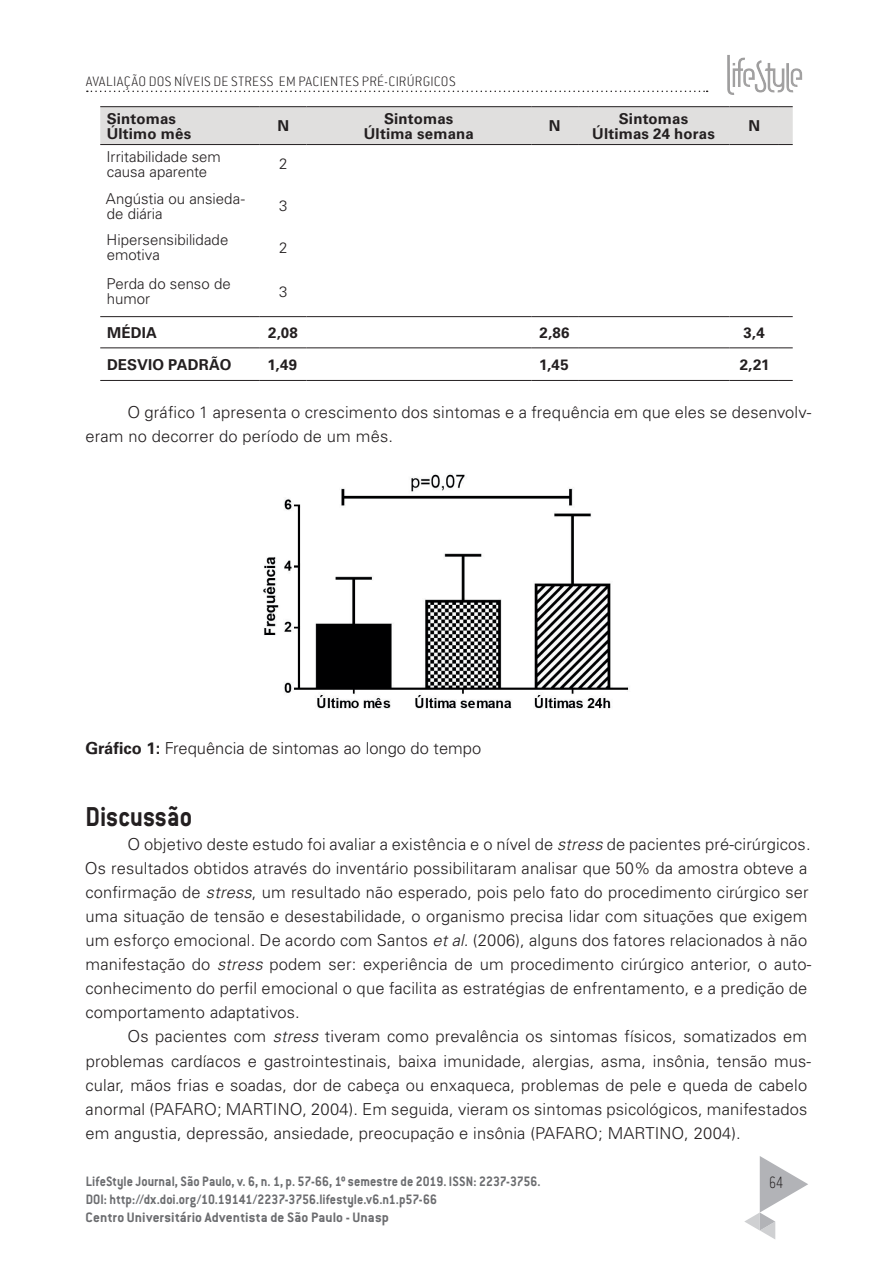
<style>
.page{position:relative;width:893px;height:1263px;background:#fff}
.page>*{position:absolute;margin:0;border:0;box-sizing:border-box;transform-origin:0 0}
.t1{font:700 30px "Conduit ITC Std";color:#231f20;scale:.9 1}
.t2{font:200 18px "Conduit ITC Std";color:#231f20;scale:.75 1}
.t3{font:300 16.5px/24px "Univers LT Std";letter-spacing:.01em;color:#231f20}
.t4{font:700 15px/18px "Conduit ITC Std";letter-spacing:.005em;color:#6c6d70;scale:.91 1}
.t5{font:300 15px/15px "Univers LT Std";color:#231f20}
.t6{font:700 15px/15px "Univers LT Std";letter-spacing:.01em;color:#231f20;text-align:center}
.t7{font:200 15px "Conduit ITC Std";letter-spacing:.02em;color:#231f20}
.s1{font-weight:700}
.s2{font-style:italic}
</style>
<div class="page">
<svg style="left:744px;top:1156px;width:64px;height:83px"></svg>
<svg style="left:87px;top:91px;width:621px;height:1px"></svg>
<div style="left:727px;top:54px;width:77px;height:43px;background:#231f20;opacity:.75"></div>
<svg style="left:100px;top:106px;width:693px;height:39px;background:#d6d5d4"></svg>
<hr style="left:100px;top:316px;width:160px;height:1px;background:#231f20">
<hr style="left:260px;top:316px;width:47px;height:1px;background:#231f20">
<hr style="left:307px;top:316px;width:224px;height:1px;background:#231f20">
<hr style="left:531px;top:316px;width:47px;height:1px;background:#231f20">
<hr style="left:578px;top:316px;width:151px;height:1px;background:#231f20">
<hr style="left:729px;top:316px;width:50px;height:1px;background:#231f20">
<svg style="left:779px;top:316px;width:14px;height:1px"></svg>
<hr style="left:100px;top:347px;width:160px;height:1px;background:#231f20">
<hr style="left:260px;top:347px;width:47px;height:1px;background:#231f20">
<hr style="left:307px;top:347px;width:224px;height:1px;background:#231f20">
<hr style="left:531px;top:347px;width:47px;height:1px;background:#231f20">
<hr style="left:578px;top:347px;width:151px;height:1px;background:#231f20">
<hr style="left:729px;top:347px;width:50px;height:1px;background:#231f20">
<svg style="left:779px;top:347px;width:14px;height:1px"></svg>
<hr style="left:100px;top:380px;width:160px;height:1px;background:#231f20">
<hr style="left:260px;top:380px;width:47px;height:1px;background:#231f20">
<hr style="left:307px;top:380px;width:224px;height:1px;background:#231f20">
<hr style="left:531px;top:380px;width:47px;height:1px;background:#231f20">
<hr style="left:578px;top:380px;width:151px;height:1px;background:#231f20">
<hr style="left:729px;top:380px;width:50px;height:1px;background:#231f20">
<svg style="left:779px;top:380px;width:14px;height:1px"></svg>
<img style="left:263px;top:473px;width:366px;height:236px">
<p class="t7" style="left:86px;top:73px;width:371px">AVALIAÇÃO DOS NÍVEIS DE STRESS EM PACIENTES PRÉ-CIRÚRGICOS</p>
<p class="t6" style="left:107px;top:111px;width:86px;text-align:left">Sintomas<br>Último mês</p>
<p class="t6" style="left:277px;top:118px;width:13px">N</p>
<p class="t6" style="left:364px;top:111px;width:111px">Sintomas<br>Última semana</p>
<p class="t6" style="left:549px;top:118px;width:13px">N</p>
<p class="t6" style="left:592px;top:111px;width:124px">Sintomas<br>Últimas 24 horas</p>
<p class="t6" style="left:748px;top:118px;width:13px">N</p>
<p class="t5" style="left:106px;top:149px;width:116px">Irritabilidade sem causa aparente</p>
<p class="t5" style="left:279px;top:156px;width:10px">2</p>
<p class="t5" style="left:106px;top:191px;width:141px">Angústia ou ansieda&shy;de diária</p>
<p class="t5" style="left:279px;top:198px;width:10px">3</p>
<p class="t5" style="left:107px;top:233px;width:123px">Hipersensibilidade emotiva</p>
<p class="t5" style="left:279px;top:240px;width:10px">2</p>
<p class="t5" style="left:107px;top:277px;width:126px">Perda do senso de humor</p>
<p class="t5" style="left:279px;top:284px;width:10px">3</p>
<p class="t6" style="left:107px;top:325px;width:51px">MÉDIA</p>
<p class="t6" style="left:268px;top:325px;width:31px">2,08</p>
<p class="t6" style="left:539px;top:325px;width:32px">2,86</p>
<p class="t6" style="left:744px;top:325px;width:23px">3,4</p>
<p class="t6" style="left:107px;top:357px;width:126px">DESVIO PADRÃO</p>
<p class="t6" style="left:268px;top:357px;width:31px">1,49</p>
<p class="t6" style="left:539px;top:357px;width:31px">1,45</p>
<p class="t6" style="left:740px;top:357px;width:31px">2,21</p>
<p class="t3" style="left:85px;top:400px;width:727px;text-indent:42px">O gráfico 1 apresenta o crescimento dos sintomas e a frequência em que eles se desenvolv&shy;eram no decorrer do período de um mês.</p>
<p class="t3" style="left:85px;top:736px;width:397px"><span class="s1">Gráfico 1:</span> Frequência de sintomas ao longo do tempo</p>
<h1 class="t1" style="left:85px;top:799px;width:120px">Discussão</h1>
<p class="t3" style="left:85px;top:832px;width:728px;text-indent:43px">O objetivo deste estudo foi avaliar a existência e o nível de <span class="s2">stress</span> de pacientes pré-cirúrgicos.<br>Os resultados obtidos através do inventário possibilitaram analisar que 50% da amostra obteve a confirmação de <span class="s2">stress</span>, um resultado não esperado, pois pelo fato do procedimento cirúrgico ser uma situação de tensão e desestabilidade, o organismo precisa lidar com situações que exigem um esforço emocional. De acordo com Santos <span class="s2">et al.</span> (2006), alguns dos fatores relacionados à não manifestação do <span class="s2">stress</span> podem ser: experiência de um procedimento cirúrgico anterior, o auto&shy;conhecimento do perfil emocional o que facilita as estratégias de enfrentamento, e a predição de comportamento adaptativos.</p>
<p class="t3" style="left:85px;top:1025px;width:727px;text-indent:42px">Os pacientes com <span class="s2">stress</span> tiveram como prevalência os sintomas físicos, somatizados em problemas cardíacos e gastrointestinais, baixa imunidade, alergias, asma, insônia, tensão mus&shy;cular, mãos frias e soadas, dor de cabeça ou enxaqueca, problemas de pele e queda de cabelo anormal (PAFARO; MARTINO, 2004). Em seguida, vieram os sintomas psicológicos, manifestados em angustia, depressão, ansiedade, preocupação e insônia (PAFARO; MARTINO, 2004).</p>
<p class="t4" style="left:86px;top:1171px;width:501px">LifeStyle Journal, São Paulo, v. 6, n. 1, p. 57-66, 1º semestre de 2019. ISSN: 2237-3756.<br>DOI: http://dx.doi.org/10.19141/2237-3756.lifestyle.v6.n1.p57-66<br>Centro Universitário Adventista de São Paulo - Unasp</p>
<p class="t2" style="left:769px;top:1172px;width:20px">64</p>
</div>
